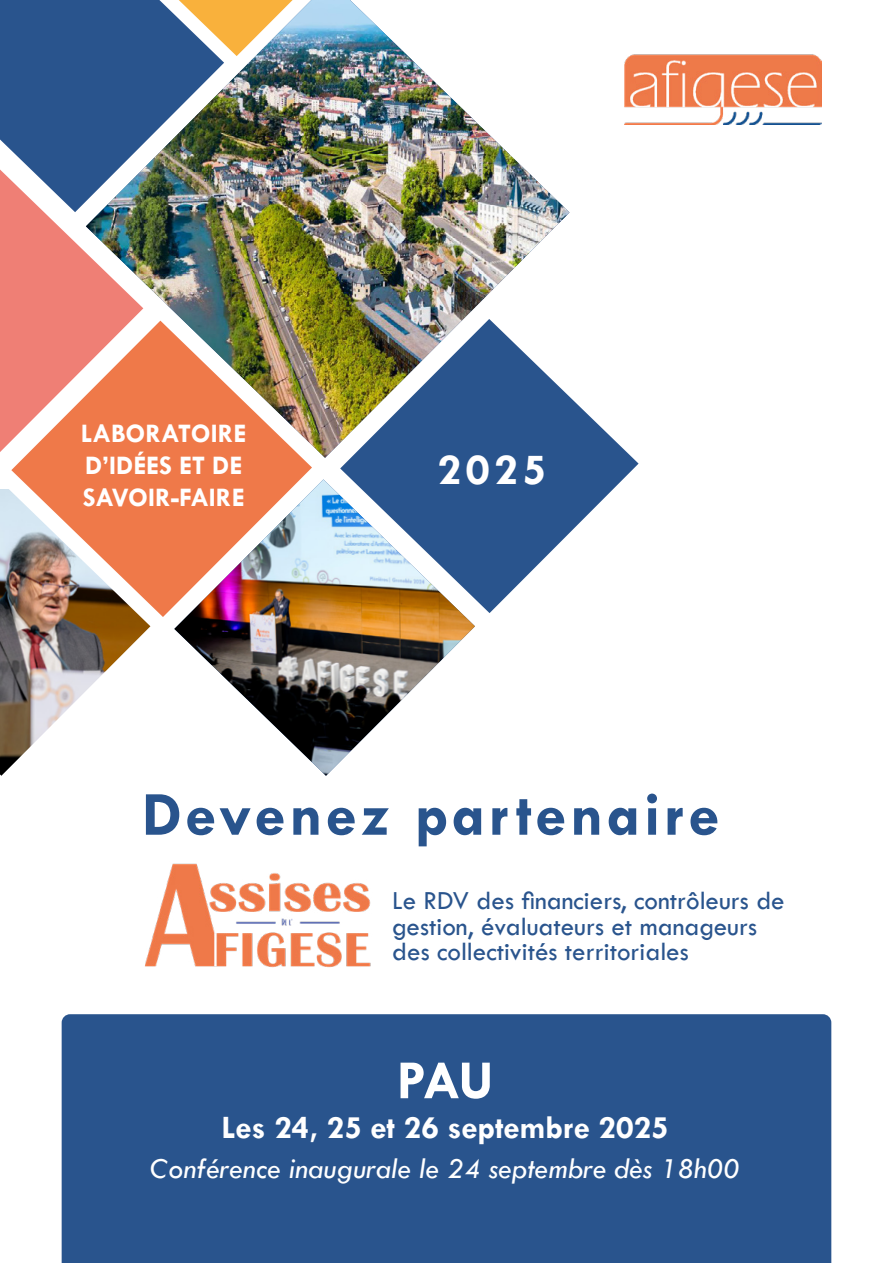
<style>
.page{position:relative;width:893px;height:1263px;background:#fff}
.page>*{position:absolute;margin:0;border:0;box-sizing:border-box;transform-origin:0 0}
.t1{font:700 63px "Tw Cen";letter-spacing:.06em;color:#29548d}
.t2{font:700 55.5px "Tw Cen";color:#fff}
.t3{font:700 45px "Tw Cen";color:#fff}
.t4{font:700 33px "Tw Cen";color:#fff}
.t5{font:italic 30px "Tw Cen";color:#fff}
.t6{font:27px/25.5px "Tw Cen";color:#29548d}
.t7{font:700 27px/32.4px "Tw Cen";color:#fff}
</style>
<div class="page">
<img style="left:0;top:489px;width:150px;height:287px">
<div style="left:62px;top:1014px;width:769px;height:249px;background:#29548d"></div>
<div style="left:0;top:0;width:86px;height:169px;background:#29548d"></div>
<svg style="left:0;top:169px;width:86px;height:283px"></svg>
<svg style="left:11px;top:321px;width:301px;height:296px;background:#df8e71"></svg>
<svg style="left:340px;top:396px;width:299px;height:217px;fill:#29548d"></svg>
<img style="left:174px;top:479px;width:301px;height:297px">
<img style="left:86px;top:0;width:483px;height:458px">
<img style="left:624px;top:54px;width:198px;height:71px">
<img style="left:109px;top:863px;width:319px;height:170px">
<p class="t7" style="left:81px;top:416px;width:167px">LABORATOIRE<br>D’IDÉES ET DE<br>SAVOIR-FAIRE</p>
<h3 class="t3" style="left:437px;top:443px;width:111px">2025</h3>
<h1 class="t1" style="left:142px;top:777px;width:579px">Devenez partenaire</h1>
<p class="t6" style="left:392px;top:888px;width:394px">Le RDV des financiers, contrôleurs de gestion, évaluateurs et manageurs des collectivités territoriales</p>
<h2 class="t2" style="left:397px;top:1047px;width:98px">PAU</h2>
<p class="t4" style="left:222px;top:1107px;width:449px">Les 24, 25 et 26 septembre 2025</p>
<p class="t5" style="left:150px;top:1151px;width:591px">Conférence inaugurale le 24 septembre dès 18h00</p>
</div>
